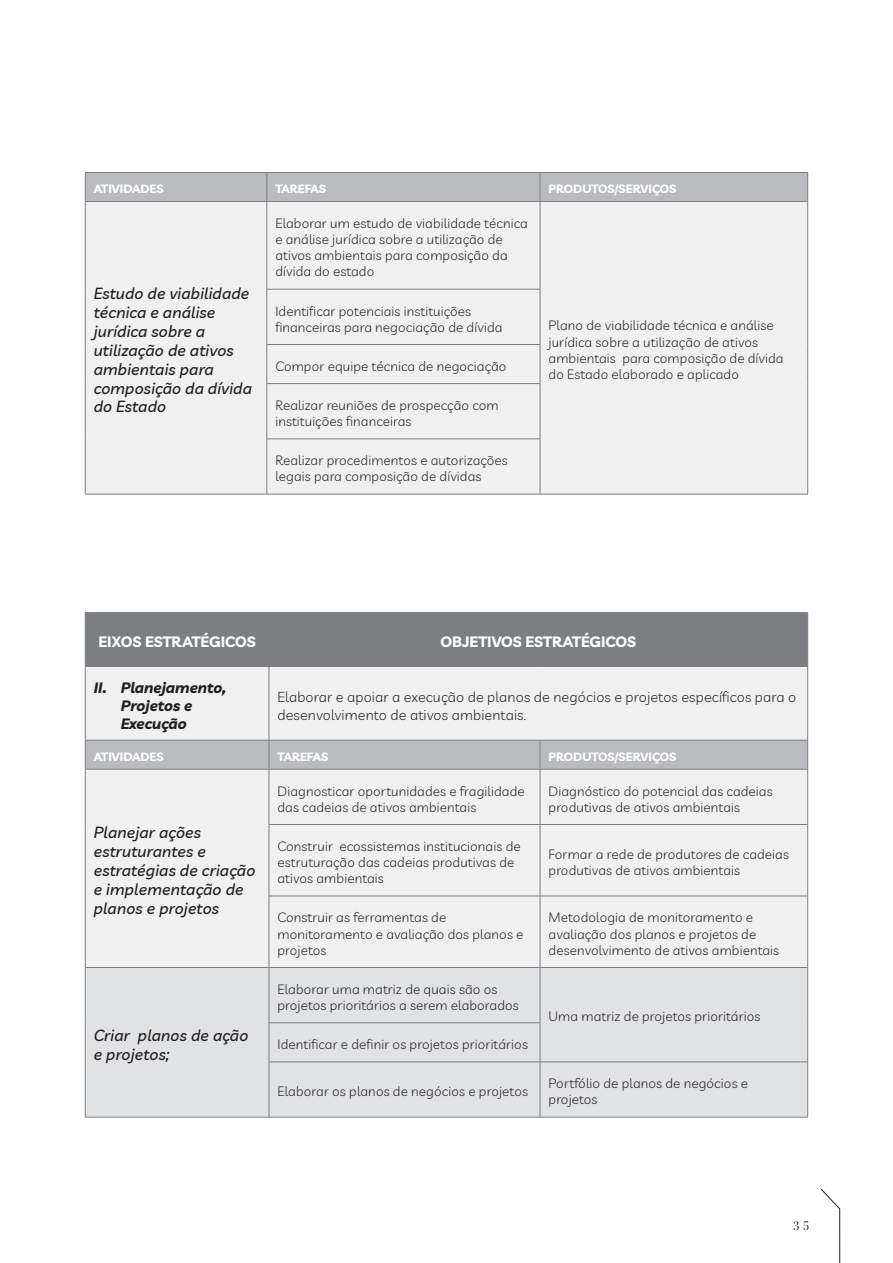
<style>
.page{position:relative;width:893px;height:1263px;background:#fff}
.page>*{position:absolute;margin:0;border:0;box-sizing:border-box;transform-origin:0 0}
.t1{font:italic 500 15.75px/18.9px "Livvic";letter-spacing:.01em;color:#231f20}
.t2{font:700 15px "Livvic";color:#fff}
.t3{font:italic 700 15px/18px "Livvic";color:#231f20}
.t4{font:300 14.4px/18px "Livvic";letter-spacing:.01em;color:#231f20}
.t5{font:300 13.5px/16.2px "Livvic";letter-spacing:.01em;color:#231f20}
.t6{font:700 12px "Livvic";color:#fff}
.t7{font:12px "Playfair Display";color:#231f20}
</style>
<div class="page">
<svg style="left:821px;top:1189px;width:19px;height:74px"></svg>
<div style="left:86px;top:202px;width:721px;height:292px;background:#f0f0f1"></div>
<div style="left:85px;top:172px;width:723px;height:29px;background:#babbbe"></div>
<hr style="left:85px;top:201px;width:182px;height:1px;background:#7c7e81">
<hr style="left:85px;top:202px;width:1px;height:87px;background:#7c7e81">
<hr style="left:85px;top:289px;width:1px;height:55px;background:#7c7e81">
<hr style="left:85px;top:344px;width:1px;height:40px;background:#7c7e81">
<hr style="left:85px;top:384px;width:1px;height:55px;background:#7c7e81">
<hr style="left:85px;top:439px;width:1px;height:55px;background:#7c7e81">
<hr style="left:85px;top:494px;width:182px;height:1px;background:#7c7e81">
<hr style="left:267px;top:201px;width:273px;height:1px;background:#7c7e81">
<hr style="left:267px;top:202px;width:1px;height:87px;background:#7c7e81">
<hr style="left:540px;top:201px;width:268px;height:1px;background:#7c7e81">
<hr style="left:540px;top:202px;width:1px;height:87px;background:#7c7e81">
<hr style="left:807px;top:202px;width:1px;height:87px;background:#7c7e81">
<hr style="left:807px;top:289px;width:1px;height:55px;background:#7c7e81">
<hr style="left:807px;top:344px;width:1px;height:40px;background:#7c7e81">
<hr style="left:807px;top:384px;width:1px;height:55px;background:#7c7e81">
<hr style="left:807px;top:439px;width:1px;height:55px;background:#7c7e81">
<hr style="left:540px;top:494px;width:268px;height:1px;background:#7c7e81">
<hr style="left:267px;top:289px;width:273px;height:1px;background:#7c7e81">
<hr style="left:267px;top:289px;width:1px;height:55px;background:#7c7e81">
<hr style="left:540px;top:289px;width:1px;height:55px;background:#7c7e81">
<hr style="left:267px;top:344px;width:273px;height:1px;background:#7c7e81">
<hr style="left:267px;top:345px;width:1px;height:38px;background:#7c7e81">
<hr style="left:540px;top:345px;width:1px;height:38px;background:#7c7e81">
<hr style="left:267px;top:383px;width:273px;height:1px;background:#7c7e81">
<hr style="left:267px;top:384px;width:1px;height:55px;background:#7c7e81">
<hr style="left:540px;top:384px;width:1px;height:55px;background:#7c7e81">
<hr style="left:267px;top:439px;width:273px;height:1px;background:#7c7e81">
<hr style="left:267px;top:439px;width:1px;height:55px;background:#7c7e81">
<hr style="left:540px;top:439px;width:1px;height:55px;background:#7c7e81">
<hr style="left:267px;top:494px;width:273px;height:1px;background:#7c7e81">
<div style="left:86px;top:613px;width:721px;height:53px;background:#7c7e81"></div>
<div style="left:86px;top:667px;width:721px;height:300px;background:#f0f0f1"></div>
<div style="left:86px;top:968px;width:721px;height:149px;background:#e1e2e4"></div>
<hr style="left:85px;top:612px;width:184px;height:1px;background:#7c7e81">
<hr style="left:85px;top:613px;width:1px;height:53px;background:#7c7e81">
<hr style="left:269px;top:612px;width:271px;height:1px;background:#7c7e81">
<hr style="left:269px;top:613px;width:1px;height:53px;background:#7c7e81">
<hr style="left:540px;top:612px;width:268px;height:1px;background:#7c7e81">
<hr style="left:807px;top:613px;width:1px;height:53px;background:#7c7e81">
<hr style="left:85px;top:666px;width:184px;height:1px;background:#7c7e81">
<hr style="left:85px;top:667px;width:1px;height:73px;background:#7c7e81">
<hr style="left:269px;top:666px;width:271px;height:1px;background:#7c7e81">
<hr style="left:269px;top:667px;width:1px;height:73px;background:#7c7e81">
<hr style="left:540px;top:666px;width:268px;height:1px;background:#7c7e81">
<hr style="left:807px;top:667px;width:1px;height:73px;background:#7c7e81">
<svg style="left:85px;top:740px;width:723px;height:29px;background:#b7b8bb"></svg>
<hr style="left:85px;top:769px;width:184px;height:1px;background:#7c7e81">
<hr style="left:85px;top:769px;width:1px;height:55px;background:#7c7e81">
<hr style="left:85px;top:824px;width:1px;height:72px;background:#7c7e81">
<hr style="left:85px;top:896px;width:1px;height:71px;background:#7c7e81">
<hr style="left:85px;top:967px;width:184px;height:1px;background:#7c7e81">
<hr style="left:85px;top:968px;width:1px;height:55px;background:#7c7e81">
<hr style="left:85px;top:1023px;width:1px;height:39px;background:#7c7e81">
<hr style="left:85px;top:1062px;width:1px;height:55px;background:#7c7e81">
<hr style="left:85px;top:1117px;width:184px;height:1px;background:#7c7e81">
<hr style="left:269px;top:769px;width:271px;height:1px;background:#7c7e81">
<hr style="left:269px;top:769px;width:1px;height:55px;background:#7c7e81">
<hr style="left:540px;top:769px;width:268px;height:1px;background:#7c7e81">
<hr style="left:540px;top:769px;width:1px;height:55px;background:#7c7e81">
<hr style="left:807px;top:769px;width:1px;height:55px;background:#7c7e81">
<hr style="left:269px;top:824px;width:271px;height:1px;background:#7c7e81">
<hr style="left:269px;top:825px;width:1px;height:71px;background:#7c7e81">
<hr style="left:540px;top:824px;width:268px;height:1px;background:#7c7e81">
<hr style="left:540px;top:825px;width:1px;height:71px;background:#7c7e81">
<hr style="left:807px;top:825px;width:1px;height:71px;background:#7c7e81">
<hr style="left:269px;top:896px;width:271px;height:1px;background:#7c7e81">
<hr style="left:269px;top:896px;width:1px;height:71px;background:#7c7e81">
<hr style="left:540px;top:896px;width:268px;height:1px;background:#7c7e81">
<hr style="left:540px;top:896px;width:1px;height:71px;background:#7c7e81">
<hr style="left:807px;top:896px;width:1px;height:71px;background:#7c7e81">
<hr style="left:269px;top:967px;width:271px;height:1px;background:#7c7e81">
<hr style="left:269px;top:968px;width:1px;height:54px;background:#7c7e81">
<hr style="left:540px;top:967px;width:268px;height:1px;background:#7c7e81">
<hr style="left:540px;top:968px;width:1px;height:54px;background:#7c7e81">
<hr style="left:807px;top:968px;width:1px;height:55px;background:#7c7e81">
<hr style="left:269px;top:1022px;width:271px;height:1px;background:#7c7e81">
<hr style="left:269px;top:1023px;width:1px;height:38px;background:#7c7e81">
<hr style="left:540px;top:1023px;width:1px;height:38px;background:#7c7e81">
<hr style="left:807px;top:1023px;width:1px;height:38px;background:#7c7e81">
<hr style="left:269px;top:1061px;width:271px;height:1px;background:#7c7e81">
<hr style="left:269px;top:1062px;width:1px;height:55px;background:#7c7e81">
<hr style="left:540px;top:1061px;width:268px;height:1px;background:#7c7e81">
<hr style="left:540px;top:1062px;width:1px;height:55px;background:#7c7e81">
<hr style="left:807px;top:1062px;width:1px;height:55px;background:#7c7e81">
<hr style="left:269px;top:1117px;width:271px;height:1px;background:#7c7e81">
<hr style="left:540px;top:1117px;width:268px;height:1px;background:#7c7e81">
<p class="t6" style="left:94px;top:179px;width:71px">ATIVIDADES</p>
<p class="t6" style="left:275px;top:179px;width:52px">TAREFAS</p>
<p class="t6" style="left:549px;top:179px;width:129px">PRODUTOS/SERVIÇOS</p>
<p class="t1" style="left:94px;top:283px;width:160px">Estudo de viabilidade técnica e análise jurídica sobre a utilização de ativos ambientais para composição da dívida do Estado</p>
<p class="t5" style="left:275px;top:214px;width:254px">Elaborar um estudo de viabilidade técnica e análise jurídica sobre a utilização de ativos ambientais para composição da dívida do estado</p>
<p class="t5" style="left:275px;top:302px;width:229px">Identificar potenciais instituições financeiras para negociação de dívida</p>
<p class="t5" style="left:275px;top:357px;width:233px">Compor equipe técnica de negociação</p>
<p class="t5" style="left:275px;top:396px;width:225px">Realizar reuniões de prospecção com instituições financeiras</p>
<p class="t5" style="left:275px;top:451px;width:234px">Realizar procedimentos e autorizações legais para composição de dívidas</p>
<p class="t5" style="left:549px;top:317px;width:237px">Plano de viabilidade técnica e análise jurídica sobre a utilização de ativos ambientais para composição de dívida do Estado elaborado e aplicado</p>
<p class="t2" style="left:99px;top:630px;width:159px">EIXOS ESTRATÉGICOS</p>
<p class="t2" style="left:440px;top:630px;width:197px">OBJETIVOS ESTRATÉGICOS</p>
<p class="t3" style="left:121px;top:677px;width:107px;text-indent:-27px">II. Planejamento,<br>Projetos e<br>Execução</p>
<p class="t4" style="left:277px;top:687px;width:520px">Elaborar e apoiar a execução de planos de negócios e projetos específicos para o desenvolvimento de ativos ambientais.</p>
<p class="t6" style="left:94px;top:747px;width:71px">ATIVIDADES</p>
<p class="t6" style="left:277px;top:747px;width:52px">TAREFAS</p>
<p class="t6" style="left:549px;top:747px;width:129px">PRODUTOS/SERVIÇOS</p>
<p class="t1" style="left:94px;top:822px;width:163px">Planejar ações estruturantes e estratégias de criação e implementação de planos e projetos</p>
<p class="t1" style="left:94px;top:1025px;width:156px">Criar planos de ação e projetos;</p>
<p class="t5" style="left:277px;top:782px;width:249px">Diagnosticar oportunidades e fragilidade das cadeias de ativos ambientais</p>
<p class="t5" style="left:549px;top:782px;width:226px">Diagnóstico do potencial das cadeias produtivas de ativos ambientais</p>
<p class="t5" style="left:277px;top:837px;width:245px">Construir ecossistemas institucionais de estruturação das cadeias produtivas de ativos ambientais</p>
<p class="t5" style="left:549px;top:845px;width:242px">Formar a rede de produtores de cadeias produtivas de ativos ambientais</p>
<p class="t5" style="left:277px;top:909px;width:247px">Construir as ferramentas de monitoramento e avaliação dos planos e projetos</p>
<p class="t5" style="left:549px;top:909px;width:232px">Metodologia de monitoramento e avaliação dos planos e projetos de desenvolvimento de ativos ambientais</p>
<p class="t5" style="left:277px;top:980px;width:243px">Elaborar uma matriz de quais são os projetos prioritários a serem elaborados</p>
<p class="t5" style="left:549px;top:1008px;width:213px">Uma matriz de projetos prioritários</p>
<p class="t5" style="left:277px;top:1035px;width:252px">Identificar e definir os projetos prioritários</p>
<p class="t5" style="left:277px;top:1082px;width:252px">Elaborar os planos de negócios e projetos</p>
<p class="t5" style="left:549px;top:1074px;width:201px">Portfólio de planos de negócios e projetos</p>
<p class="t7" style="left:793px;top:1216px;width:18px">3 5</p>
</div>
